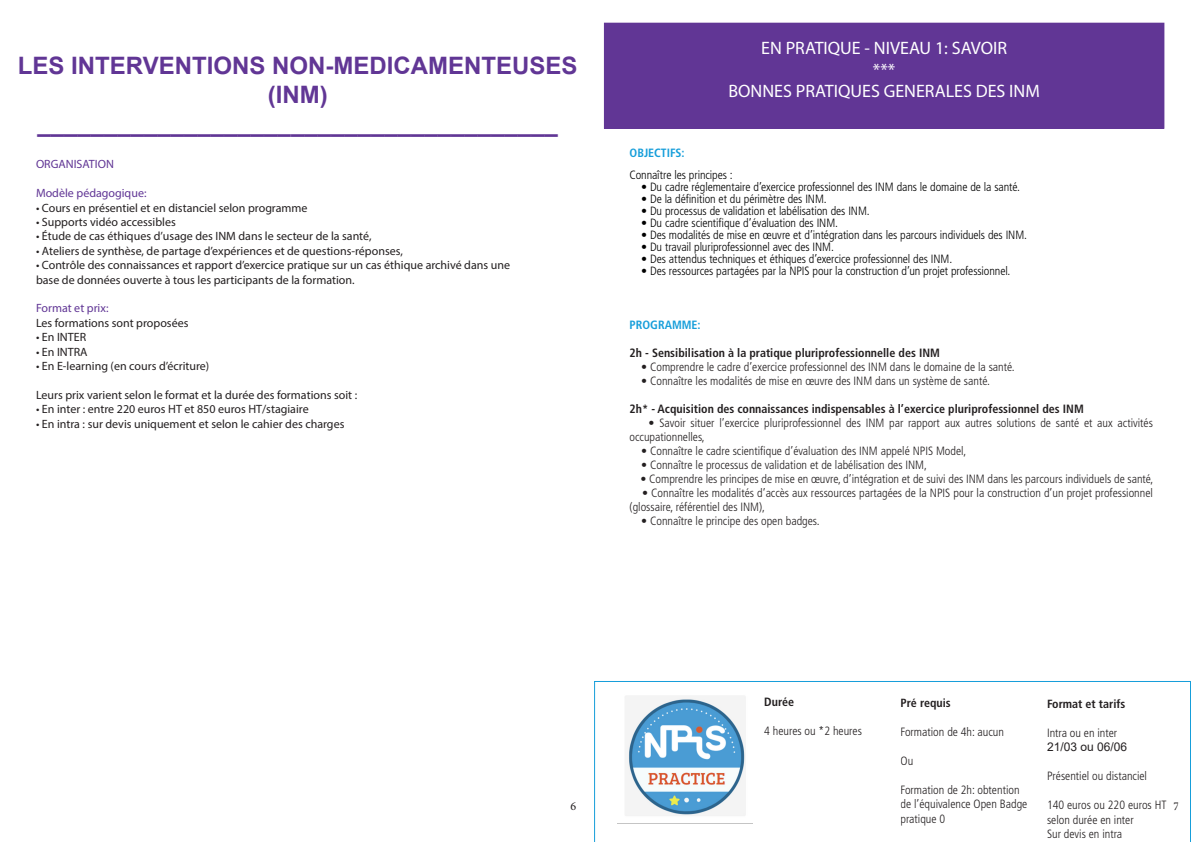
<style>
.page{position:relative;width:1191px;height:842px;background:#fff}
.page>*{position:absolute;margin:0;border:0;box-sizing:border-box;transform-origin:0 0}
.t1{font:700 24px "Arial";color:#613695}
.t2{font:18px "Myriad Pro";color:#fff}
.t3{font:300 condensed 12px/14.4px "Frutiger LT Std";color:#231f20}
.t4{font:12px/14.4px "Myriad Pro";color:#231f20}
.t5{font:300 condensed 12px "Frutiger LT Std";letter-spacing:-.005em;color:#000}
.t6{font:700 condensed 12px "Frutiger LT Std";color:#231f20}
.t7{font:12px "Myriad Pro";color:#613695}
.t8{font:700 condensed 12px "Frutiger LT Std";color:#169eda}
.t9{font:12px "Arial";color:#231f20}
.t10{font:12px "Minion Pro";color:#231f20}
</style>
<div class="page">
<div style="left:604px;top:23px;width:559px;height:105px;background:#613695"></div>
<div style="left:604px;top:23px;width:560px;height:106px;border:1px solid #613695"></div>
<svg style="left:594px;top:681px;width:597px;height:161px"></svg>
<img style="left:617px;top:690px;width:135px;height:133px">
<p class="t1" style="left:18px;top:49px;width:561px">LES INTERVENTIONS NON-MEDICAMENTEUSES</p>
<p class="t1" style="left:268px;top:77px;width:61px">(INM)</p>
<p class="t1" style="left:37px;top:106px;width:522px">_______________________________________</p>
<p class="t7" style="left:36px;top:157px;width:79px">ORGANISATION</p>
<p class="t7" style="left:36px;top:186px;width:112px">Modèle pédagogique:</p>
<p class="t4" style="left:36px;top:200px;width:273px">• Cours en présentiel et en distanciel selon programme</p>
<p class="t4" style="left:36px;top:215px;width:141px">• Supports vidéo accessibles</p>
<p class="t4" style="left:36px;top:229px;width:337px">• Étude de cas éthiques d’usage des INM dans le secteur de la santé,</p>
<p class="t4" style="left:36px;top:243px;width:368px">• Ateliers de synthèse, de partage d’expériences et de questions-réponses,</p>
<p class="t4" style="left:36px;top:258px;width:475px">• Contrôle des connaissances et rapport d’exercice pratique sur un cas éthique archivé dans une base de données ouverte à tous les participants de la formation.</p>
<p class="t7" style="left:36px;top:301px;width:74px">Format et prix:</p>
<p class="t4" style="left:36px;top:315px;width:154px">Les formations sont proposées</p>
<p class="t4" style="left:36px;top:330px;width:52px">• En INTER</p>
<p class="t4" style="left:36px;top:344px;width:53px">• En INTRA</p>
<p class="t4" style="left:36px;top:359px;width:175px">• En E-learning (en cours d’écriture)</p>
<p class="t4" style="left:36px;top:387px;width:323px">Leurs prix varient selon le format et la durée des formations soit :</p>
<p class="t4" style="left:36px;top:402px;width:274px">• En inter : entre 220 euros HT et 850 euros HT/stagiaire</p>
<p class="t4" style="left:36px;top:416px;width:310px">• En intra : sur devis uniquement et selon le cahier des charges</p>
<p class="t2" style="left:761px;top:37px;width:247px">EN PRATIQUE - NIVEAU 1: SAVOIR</p>
<p class="t2" style="left:873px;top:58px;width:24px">***</p>
<p class="t2" style="left:728px;top:80px;width:313px">BONNES PRATIQUES GENERALES DES INM</p>
<p class="t8" style="left:629px;top:145px;width:57px">OBJECTIFS:</p>
<p class="t5" style="left:629px;top:168px;width:105px">Connaître les principes :</p>
<p class="t5" style="left:641px;top:180px;width:380px">• Du cadre réglementaire d’exercice professionnel des INM dans le domaine de la santé.</p>
<p class="t5" style="left:641px;top:192px;width:187px">• De la définition et du périmètre des INM.</p>
<p class="t5" style="left:641px;top:204px;width:230px">• Du processus de validation et labélisation des INM.</p>
<p class="t5" style="left:641px;top:216px;width:198px">• Du cadre scientifique d’évaluation des INM.</p>
<p class="t5" style="left:641px;top:228px;width:387px">• Des modalités de mise en œuvre et d’intégration dans les parcours individuels des INM.</p>
<p class="t5" style="left:641px;top:240px;width:194px">• Du travail pluriprofessionnel avec des INM.</p>
<p class="t5" style="left:641px;top:252px;width:312px">• Des attendus techniques et éthiques d’exercice professionnel des INM.</p>
<p class="t5" style="left:641px;top:264px;width:371px">• Des ressources partagées par la NPIS pour la construction d’un projet professionnel.</p>
<p class="t8" style="left:629px;top:318px;width:73px">PROGRAMME:</p>
<p class="t6" style="left:629px;top:346px;width:312px">2h - Sensibilisation à la pratique pluriprofessionnelle des INM</p>
<p class="t3" style="left:641px;top:360px;width:375px">• Comprendre le cadre d’exercice professionnel des INM dans le domaine de la santé.</p>
<p class="t3" style="left:641px;top:374px;width:350px">• Connaître les modalités de mise en œuvre des INM dans un système de santé.</p>
<p class="t6" style="left:629px;top:402px;width:456px">2h* - Acquisition des connaissances indispensables à l’exercice pluriprofessionnel des INM</p>
<p class="t3" style="left:629px;top:416px;width:525px;line-height:14px;text-indent:19px">• Savoir situer l’exercice pluriprofessionnel des INM par rapport aux autres solutions de santé et aux activités occupationnelles,</p>
<p class="t3" style="left:641px;top:444px;width:327px">• Connaître le cadre scientifique d’évaluation des INM appelé NPIS Model,</p>
<p class="t3" style="left:641px;top:458px;width:287px">• Connaître le processus de validation et de labélisation des INM,</p>
<p class="t3" style="left:640px;top:472px;width:514px">• Comprendre les principes de mise en œuvre, d’intégration et de suivi des INM dans les parcours individuels de santé,</p>
<p class="t3" style="left:629px;top:486px;width:525px;line-height:14px;text-indent:12px">• Connaître les modalités d’accès aux ressources partagées de la NPIS pour la construction d’un projet professionnel (glossaire, référentiel des INM),</p>
<p class="t3" style="left:641px;top:514px;width:180px">• Connaître le principe des open badges.</p>
<p class="t6" style="left:764px;top:695px;width:31px">Durée</p>
<p class="t3" style="left:764px;top:724px;width:99px">4 heures ou *2 heures</p>
<p class="t6" style="left:900px;top:696px;width:52px">Pré requis</p>
<p class="t3" style="left:900px;top:725px;width:105px">Formation de 4h: aucun</p>
<p class="t3" style="left:900px;top:754px;width:14px">Ou</p>
<p class="t3" style="left:900px;top:782px;width:128px">Formation de 2h: obtention de l’équivalence Open Badge pratique 0</p>
<p class="t6" style="left:1047px;top:697px;width:80px">Format et tarifs</p>
<p class="t3" style="left:1047px;top:726px;width:72px">Intra ou en inter</p>
<p class="t9" style="left:1047px;top:739px;width:82px">21/03 ou 06/06</p>
<p class="t3" style="left:1047px;top:769px;width:102px">Présentiel ou distanciel</p>
<p class="t3" style="left:1047px;top:798px;width:121px">140 euros ou 220 euros HT selon durée en inter</p>
<p class="t3" style="left:1047px;top:827px;width:77px">Sur devis en intra</p>
<p class="t10" style="left:570px;top:798px;width:7px">6</p>
<p class="t10" style="left:1173px;top:798px;width:7px">7</p>
</div>
